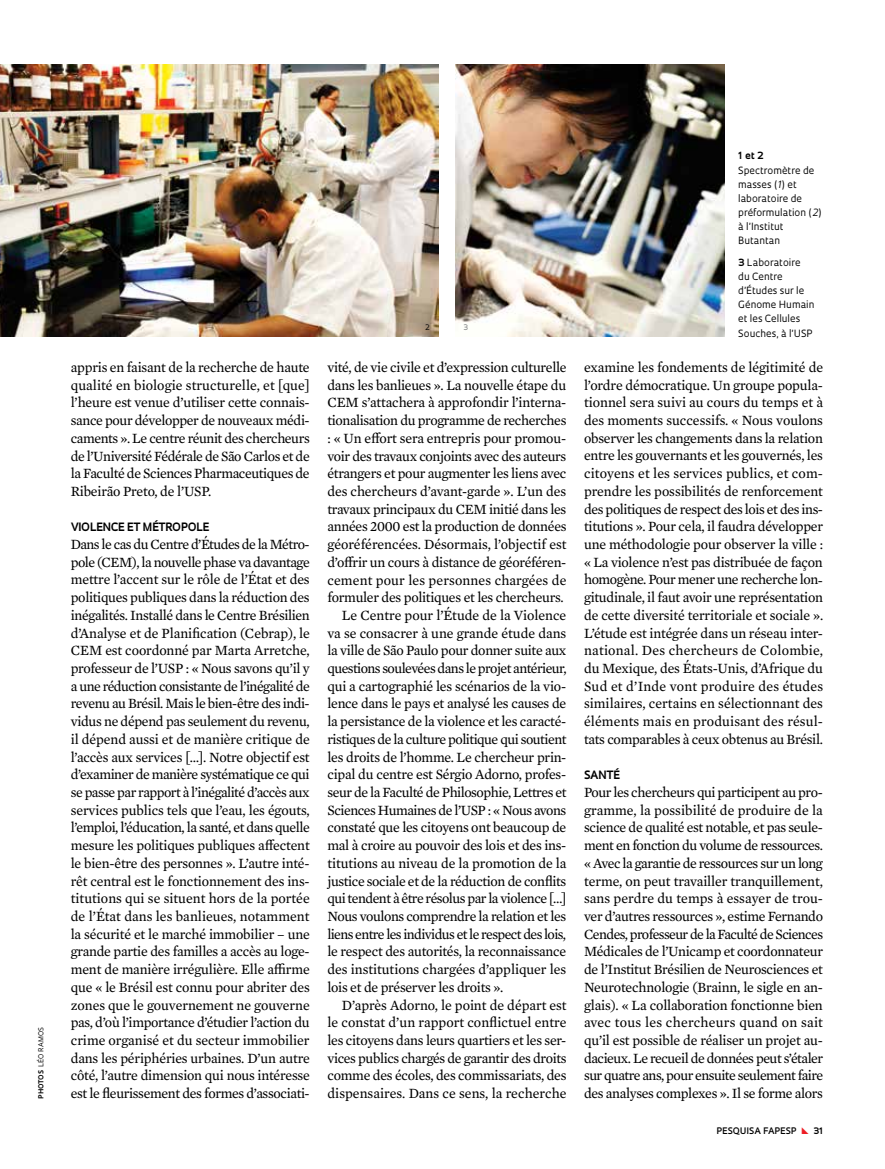
<style>
.page{position:relative;width:885px;height:1169px;background:#fff}
.page>*{position:absolute;margin:0;border:0;box-sizing:border-box;transform-origin:0 0}
.t1{font:14.4px/17.7px "Mercury Text G2";letter-spacing:-.02em;color:#000;text-align:justify}
.t2{font:14.4px "Mercury Text G2";color:#000}
.t3{font:14.4px "Mercury Text G2";letter-spacing:-.04em;color:#000}
.t4{font:14.4px "Mercury Text G2";letter-spacing:.01em;color:#000}
.t5{font:700 11.25px "Oculum";letter-spacing:-.01em;color:#000}
.t6{font:9.75px/14.1px "Oculum";color:#000}
.t7{font:700 9.75px "Oculum";color:#000}
.t8{font:600 8.7px "Oculum";letter-spacing:.015em;color:#000}
.t9{font:700 8.7px "Oculum";color:#000}
.t10{font:7.35px "Oculum";color:#000}
.t11{font:7.35px "Oculum";color:#6d6e71}
.t12{font:6.75px "Oculum";letter-spacing:.02em;color:#000}
.t13{font:700 6.75px "Oculum";letter-spacing:.005em;color:#000}
.s1{font-style:italic}
.s2{font-weight:700}
</style>
<div class="page">
<img style="left:0;top:65px;width:438px;height:271px">
<img style="left:456px;top:65px;width:269px;height:271px">
<p class="t12" style="left:37px;top:1066px;width:42px;rotate:-90deg">LÉO RAMOS</p>
<p class="t13" style="left:36px;top:1098px;width:30px;rotate:-90deg">PHOTOS</p>
<p class="t1" style="left:71px;top:357px;width:240px">appris en faisant de la recherche de haute qualité en biologie structurelle, et [que] l’heure est venue d’utiliser cette connais&shy;sance pour développer de nouveaux médi&shy;caments ». Le centre réunit des chercheurs de l’Université Fédérale de São Carlos et de la Faculté de Sciences Pharmaceutiques de Ribeirão Preto, de l’USP.</p>
<p class="t5" style="left:71px;top:519px;width:140px">VIOLENCE ET MÉTROPOLE</p>
<p class="t1" style="left:71px;top:534px;width:241px">Dans le cas du Centre d’Études de la Métro&shy;pole (CEM), la nouvelle phase va davantage mettre l’accent sur le rôle de l’État et des politiques publiques dans la réduction des inégalités. Installé dans le Centre Brésilien d’Analyse et de Planification (Cebrap), le CEM est coordonné par Marta Arretche, professeur de l’USP : « Nous savons qu’il y a une réduction consistante de l’inégalité de revenu au Brésil. Mais le bien-être des indi&shy;vidus ne dépend pas seulement du revenu, il dépend aussi et de manière critique de l’accès aux services […]. Notre objectif est d’examiner de manière systématique ce qui se passe par rapport à l’inégalité d’accès aux services publics tels que l’eau, les égouts, l’emploi, l’éducation, la santé, et dans quelle mesure les politiques publiques affectent le bien-être des personnes ». L’autre inté&shy;rêt central est le fonctionnement des ins&shy;titutions qui se situent hors de la portée de l’État dans les banlieues, notamment la sécurité et le marché immobilier – une grande partie des familles a accès au loge&shy;ment de manière irrégulière. Elle affirme que « le Brésil est connu pour abriter des zones que le gouvernement ne gouverne pas, d’où l’importance d’étudier l’action du crime organisé et du secteur immobilier dans les périphéries urbaines. D’un autre côté, l’autre dimension qui nous intéresse est le fleurissement des formes d’associati-</p>
<p class="t10" style="left:425px;top:323px;width:6px">2</p>
<p class="t11" style="left:464px;top:323px;width:6px">3</p>
<p class="t1" style="left:327px;top:357px;width:241px">vité, de vie civile et d’expression culturelle</p>
<p class="t1" style="left:327px;top:375px;width:240px">dans les banlieues ». La nouvelle étape du</p>
<p class="t1" style="left:327px;top:393px;width:240px">CEM s’attachera à approfondir l’interna-</p>
<p class="t1" style="left:327px;top:411px;width:240px">tionalisation du programme de recherches</p>
<p class="t1" style="left:327px;top:428px;width:240px">: « Un effort sera entrepris pour promou-</p>
<p class="t1" style="left:327px;top:446px;width:240px">voir des travaux conjoints avec des auteurs</p>
<p class="t1" style="left:327px;top:464px;width:240px">étrangers et pour augmenter les liens avec</p>
<p class="t1" style="left:327px;top:481px;width:240px">des chercheurs d’avant-garde ». L’un des</p>
<p class="t1" style="left:327px;top:499px;width:240px">travaux principaux du CEM initié dans les</p>
<p class="t1" style="left:327px;top:517px;width:241px">années 2000 est la production de données</p>
<p class="t2" style="left:327px;top:534px;width:241px">géoréférencées. Désormais, l’objectif est</p>
<p class="t1" style="left:327px;top:552px;width:240px">d’offrir un cours à distance de géoréféren-</p>
<p class="t4" style="left:327px;top:569px;width:241px">cement pour les personnes chargées de</p>
<p class="t1" style="left:327px;top:588px;width:238px">formuler des politiques et les chercheurs.</p>
<p class="t2" style="left:342px;top:604px;width:226px">Le Centre pour l’Étude de la Violence</p>
<p class="t2" style="left:327px;top:622px;width:240px">va se consacrer à une grande étude dans</p>
<p class="t1" style="left:327px;top:641px;width:240px">la ville de São Paulo pour donner suite aux</p>
<p class="t3" style="left:327px;top:658px;width:241px">questions soulevées dans le projet antérieur,</p>
<p class="t1" style="left:327px;top:676px;width:240px">qui a cartographié les scénarios de la vio-</p>
<p class="t1" style="left:327px;top:694px;width:240px">lence dans le pays et analysé les causes de</p>
<p class="t1" style="left:327px;top:711px;width:240px">la persistance de la violence et les caracté-</p>
<p class="t1" style="left:327px;top:729px;width:241px">ristiques de la culture politique qui soutient</p>
<p class="t1" style="left:327px;top:747px;width:240px">les droits de l’homme. Le chercheur prin-</p>
<p class="t1" style="left:327px;top:765px;width:240px">cipal du centre est Sérgio Adorno, profes-</p>
<p class="t1" style="left:327px;top:782px;width:241px">seur de la Faculté de Philosophie, Lettres et</p>
<p class="t1" style="left:327px;top:800px;width:240px">Sciences Humaines de l’USP : « Nous avons</p>
<p class="t1" style="left:327px;top:818px;width:240px">constaté que les citoyens ont beaucoup de</p>
<p class="t1" style="left:327px;top:835px;width:240px">mal à croire au pouvoir des lois et des ins-</p>
<p class="t1" style="left:327px;top:853px;width:241px">titutions au niveau de la promotion de la</p>
<p class="t1" style="left:327px;top:871px;width:240px">justice sociale et de la réduction de conflits</p>
<p class="t1" style="left:327px;top:889px;width:240px">qui tendent à être résolus par la violence […]</p>
<p class="t1" style="left:327px;top:906px;width:240px">Nous voulons comprendre la relation et les</p>
<p class="t3" style="left:327px;top:923px;width:240px">liens entre les individus et le respect des lois,</p>
<p class="t1" style="left:327px;top:942px;width:240px">le respect des autorités, la reconnaissance</p>
<p class="t2" style="left:327px;top:959px;width:240px">des institutions chargées d’appliquer les</p>
<p class="t1" style="left:327px;top:977px;width:177px">lois et de préserver les droits ».</p>
<p class="t1" style="left:342px;top:995px;width:226px">D’après Adorno, le point de départ est</p>
<p class="t2" style="left:327px;top:1012px;width:241px">le constat d’un rapport conflictuel entre</p>
<p class="t1" style="left:327px;top:1030px;width:240px">les citoyens dans leurs quartiers et les ser-</p>
<p class="t1" style="left:327px;top:1048px;width:241px">vices publics chargés de garantir des droits</p>
<p class="t1" style="left:327px;top:1066px;width:241px">comme des écoles, des commissariats, des</p>
<p class="t2" style="left:327px;top:1082px;width:241px">dispensaires. Dans ce sens, la recherche</p>
<p class="t7" style="left:738px;top:149px;width:27px">1 et 2</p>
<p class="t6" style="left:738px;top:163px;width:85px">Spectromètre de masses (<span class="s1">1</span>) et laboratoire de préformulation (<span class="s1">2</span>) à l’Institut<br>Butantan</p>
<p class="t6" style="left:738px;top:255px;width:78px"><span class="s2">3</span> Laboratoire du Centre d’Études sur le<br>Génome Humain et les Cellules<br>Souches, à l’USP</p>
<p class="t1" style="left:584px;top:357px;width:241px">examine les fondements de légitimité de l’ordre démocratique. Un groupe popula&shy;tionnel sera suivi au cours du temps et à des moments successifs. « Nous voulons observer les changements dans la relation entre les gouvernants et les gouvernés, les citoyens et les services publics, et com&shy;prendre les possibilités de renforcement des politiques de respect des lois et des ins&shy;titutions ». Pour cela, il faudra développer une méthodologie pour observer la ville : « La violence n’est pas distribuée de façon homogène. Pour mener une recherche lon&shy;gitudinale, il faut avoir une représentation de cette diversité territoriale et sociale ».<br>L’étude est intégrée dans un réseau inter&shy;national. Des chercheurs de Colombie, du Mexique, des États-Unis, d’Afrique du Sud et d’Inde vont produire des études similaires, certains en sélectionnant des éléments mais en produisant des résul&shy;tats comparables à ceux obtenus au Brésil.</p>
<p class="t5" style="left:584px;top:767px;width:37px">SANTÉ</p>
<p class="t1" style="left:584px;top:782px;width:241px">Pour les chercheurs qui participent au pro&shy;gramme, la possibilité de produire de la science de qualité est notable, et pas seule&shy;ment en fonction du volume de ressources. « Avec la garantie de ressources sur un long terme, on peut travailler tranquillement, sans perdre du temps à essayer de trou&shy;ver d’autres ressources », estime Fernando Cendes, professeur de la Faculté de Sciences Médicales de l’Unicamp et coordonnateur de l’Institut Brésilien de Neurosciences et Neurotechnologie (Brainn, le sigle en an&shy;glais). « La collaboration fonctionne bien avec tous les chercheurs quand on sait qu’il est possible de réaliser un projet au&shy;dacieux. Le recueil de données peut s’étaler sur quatre ans, pour ensuite seulement faire</p>
<p class="t1" style="left:584px;top:1083px;width:240px">des analyses complexes ». Il se forme alors</p>
<p class="t8" style="left:716px;top:1124px;width:82px">PESQUISA FAPESP</p>
<p class="t9" style="left:813px;top:1124px;width:11px">31</p>
</div>
